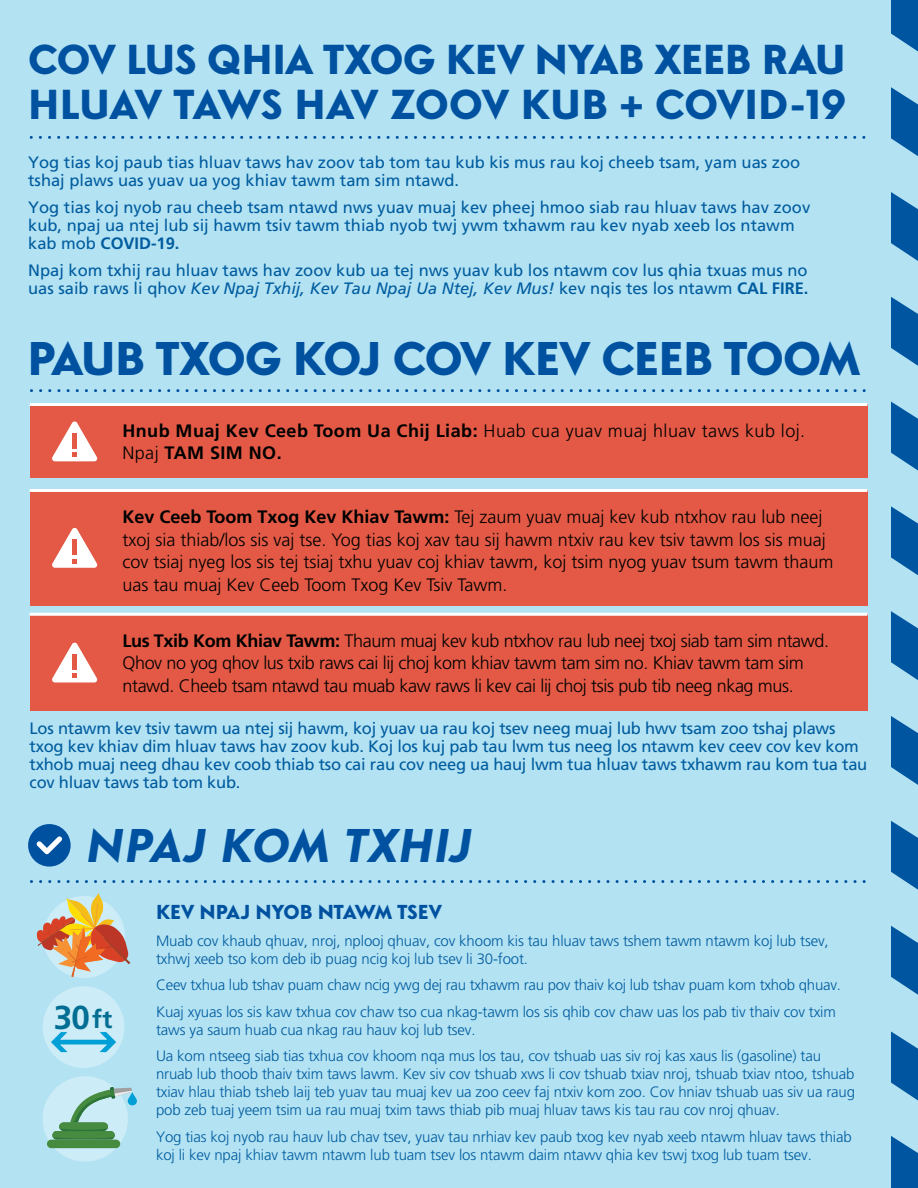
<style>
.page{position:relative;width:918px;height:1188px;background:#b3e2f3}
.page>*{position:absolute;margin:0;border:0;box-sizing:border-box;transform-origin:0 0}
.t1{font:800 49.2px "Simplo";letter-spacing:-.02em;color:#0052a0}
.t2{font:italic 800 49.2px "Simplo";letter-spacing:.015em;color:#0052a0}
.t3{font:800 43.5px/45px "Simplo";letter-spacing:-.005em;color:#0052a0}
.t4{font:700 33.15px "Frutiger";color:#026e94}
.t5{font:800 21px "Simplo";color:#0052a0}
.t6{font:300 18px/22.5px "Frutiger";color:#000}
.t7{font:300 18px/22.5px "Frutiger";letter-spacing:-.02em;color:#000}
.t8{font:700 18px/22.5px "Frutiger";letter-spacing:.025em;color:#000}
.t9{font:16.5px/18px "Frutiger";color:#005c9e}
.t10{font:300 15px/18px "Frutiger";letter-spacing:-.01em;color:#005c9e}
.s1{font-weight:700}
.s2{font-style:italic}
.s3{font-weight:300}
.s4{font-size:25.35px}
</style>
<div class="page">
<div style="left:30px;top:405px;width:837px;height:73px;background:#e35945"></div>
<div style="left:30px;top:490px;width:837px;height:116px;background:#e35945"></div>
<div style="left:30px;top:614px;width:837px;height:97px;background:#e35945"></div>
<svg style="left:31px;top:880px;width:835px;height:3px"></svg>
<hr style="left:30px;top:613px;width:837px;height:3px;background:#fff">
<hr style="left:30px;top:489px;width:837px;height:3px;background:#fff">
<hr style="left:30px;top:403px;width:837px;height:3px;background:#fff">
<svg style="left:31px;top:389px;width:835px;height:3px"></svg>
<svg style="left:31px;top:136px;width:835px;height:3px"></svg>
<svg style="left:891px;top:1031px;width:27px;height:69px"></svg>
<svg style="left:891px;top:1136px;width:27px;height:52px"></svg>
<svg style="left:891px;top:926px;width:27px;height:69px"></svg>
<svg style="left:891px;top:821px;width:27px;height:69px"></svg>
<svg style="left:891px;top:716px;width:27px;height:69px"></svg>
<svg style="left:891px;top:611px;width:27px;height:69px"></svg>
<svg style="left:891px;top:506px;width:27px;height:69px"></svg>
<svg style="left:891px;top:402px;width:27px;height:69px"></svg>
<svg style="left:891px;top:297px;width:27px;height:69px"></svg>
<svg style="left:891px;top:192px;width:27px;height:69px"></svg>
<svg style="left:891px;top:87px;width:27px;height:69px"></svg>
<svg style="left:891px;top:0;width:27px;height:51px"></svg>
<svg style="left:52px;top:421px;width:46px;height:40px"></svg>
<div style="left:72px;top:433px;width:5px;height:15px;background:#e35945"></div>
<svg style="left:52px;top:527px;width:46px;height:41px"></svg>
<div style="left:72px;top:539px;width:5px;height:16px;background:#e35945"></div>
<svg style="left:52px;top:642px;width:46px;height:41px"></svg>
<div style="left:72px;top:654px;width:5px;height:16px;background:#e35945"></div>
<div style="left:28px;top:824px;width:43px;height:43px;background:#0052a0;border-radius:50%"></div>
<svg style="left:36px;top:836px;width:26px;height:18px"></svg>
<svg style="left:37px;top:893px;width:93px;height:84px"></svg>
<div style="left:43px;top:1076px;width:85px;height:86px;background:#ccecf7;border-radius:50%"></div>
<div style="left:47px;top:1140px;width:73px;height:8px;background:#468b40;border-radius:4px"></div>
<svg style="left:52px;top:1131px;width:63px;height:9px"></svg>
<svg style="left:52px;top:1087px;width:85px;height:52px"></svg>
<div style="left:43px;top:986px;width:81px;height:82px;background:#ccecf7;border-radius:50%"></div>
<svg style="left:51px;top:1032px;width:65px;height:21px"></svg>
<p class="t3" style="left:28px;top:37px;width:819px">COV LUS QHIA TXOG KEV NYAB XEEB RAU<br>HLUAV TAWS HAV ZOOV KUB + COVID-19</p>
<p class="t9" style="left:28px;top:154px;width:774px">Yog tias koj paub tias hluav taws hav zoov tab tom tau kub kis mus rau koj cheeb tsam, yam uas zoo tshaj plaws uas yuav ua yog khiav tawm tam sim ntawd.</p>
<p class="t9" style="left:28px;top:199px;width:784px">Yog tias koj nyob rau cheeb tsam ntawd nws yuav muaj kev pheej hmoo siab rau hluav taws hav zoov kub, npaj ua ntej lub sij hawm tsiv tawm thiab nyob twj ywm txhawm rau kev nyab xeeb los ntawm kab mob <span class="s1">COVID-19.</span></p>
<p class="t9" style="left:28px;top:262px;width:782px">Npaj kom txhij rau hluav taws hav zoov kub ua tej nws yuav kub los ntawm cov lus qhia txuas mus no uas saib raws li qhov <span class="s2">Kev Npaj Txhij, Kev Tau Npaj Ua Ntej, Kev Mus!</span> kev nqis tes los ntawm <span class="s1">CAL FIRE.</span></p>
<h2 class="t1" style="left:27px;top:330px;width:834px">PAUB TXOG KOJ COV KEV CEEB TOOM</h2>
<p class="t8" style="left:122px;top:419px;width:684px">Hnub Muaj Kev Ceeb Toom Ua Chij Liab: <span class="s3">Huab cua yuav muaj hluav taws kub loj.<br>Npaj</span> TAM SIM NO.</p>
<p class="t6" style="left:122px;top:506px;width:713px"><span class="s1">Kev Ceeb Toom Txog Kev Khiav Tawm:</span> Tej zaum yuav muaj kev kub ntxhov rau lub neej txoj sia thiab/los sis vaj tse. Yog tias koj xav tau sij hawm ntxiv rau kev tsiv tawm los sis muaj cov tsiaj nyeg los sis tej tsiaj txhu yuav coj khiav tawm, koj tsim nyog yuav tsum tawm thaum uas tau muaj Kev Ceeb Toom Txog Kev Tsiv Tawm.</p>
<p class="t7" style="left:122px;top:630px;width:708px"><span class="s1">Lus Txib Kom Khiav Tawm:</span> Thaum muaj kev kub ntxhov rau lub neej txoj siab tam sim ntawd.<br>Qhov no yog qhov lus txib raws cai lij choj kom khiav tawm tam sim no. Khiav tawm tam sim ntawd. Cheeb tsam ntawd tau muab kaw raws li kev cai lij choj tsis pub tib neeg nkag mus.</p>
<p class="t9" style="left:30px;top:719px;width:839px">Los ntawm kev tsiv tawm ua ntej sij hawm, koj yuav ua rau koj tsev neeg muaj lub hwv tsam zoo tshaj plaws txog kev khiav dim hluav taws hav zoov kub. Koj los kuj pab tau lwm tus neeg los ntawm kev ceev cov kev kom txhob muaj neeg dhau kev coob thiab tso cai rau cov neeg ua hauj lwm tua hluav taws txhawm rau kom tua tau cov hluav taws tab tom kub.</p>
<h2 class="t2" style="left:87px;top:817px;width:387px">NPAJ KOM TXHIJ</h2>
<h3 class="t4" style="left:54px;top:998px;width:60px">30<span class="s4">ft</span></h3>
<h3 class="t5" style="left:156px;top:900px;width:287px">KEV NPAJ NYOB NTAWM TSEV</h3>
<p class="t10" style="left:156px;top:932px;width:674px">Muab cov khaub qhuav, nroj, nplooj qhuav, cov khoom kis tau hluav taws tshem tawm ntawm koj lub tsev, txhwj xeeb tso kom deb ib puag ncig koj lub tsev li 30-foot.</p>
<p class="t10" style="left:156px;top:976px;width:686px">Ceev txhua lub tshav puam chaw ncig ywg dej rau txhawm rau pov thaiv koj lub tshav puam kom txhob qhuav.</p>
<p class="t10" style="left:156px;top:1003px;width:681px">Kuaj xyuas los sis kaw txhua cov chaw tso cua nkag-tawm los sis qhib cov chaw uas los pab tiv thaiv cov txim taws ya saum huab cua nkag rau hauv koj lub tsev.</p>
<p class="t10" style="left:156px;top:1047px;width:701px">Ua kom ntseeg siab tias txhua cov khoom nqa mus los tau, cov tshuab uas siv roj kas xaus lis (gasoline) tau nruab lub thoob thaiv txim taws lawm. Kev siv cov tshuab xws li cov tshuab txiav nroj, tshuab txiav ntoo, tshuab txiav hlau thiab tsheb laij teb yuav tau muaj kev ua zoo ceev faj ntxiv kom zoo. Cov hniav tshuab uas siv ua raug pob zeb tuaj yeem tsim ua rau muaj txim taws thiab pib muaj hluav taws kis tau rau cov nroj qhuav.</p>
<p class="t10" style="left:156px;top:1128px;width:697px">Yog tias koj nyob rau hauv lub chav tsev, yuav tau nrhiav kev paub txog kev nyab xeeb ntawm hluav taws thiab koj li kev npaj khiav tawm ntawm lub tuam tsev los ntawm daim ntawv qhia kev tswj txog lub tuam tsev.</p>
</div>
